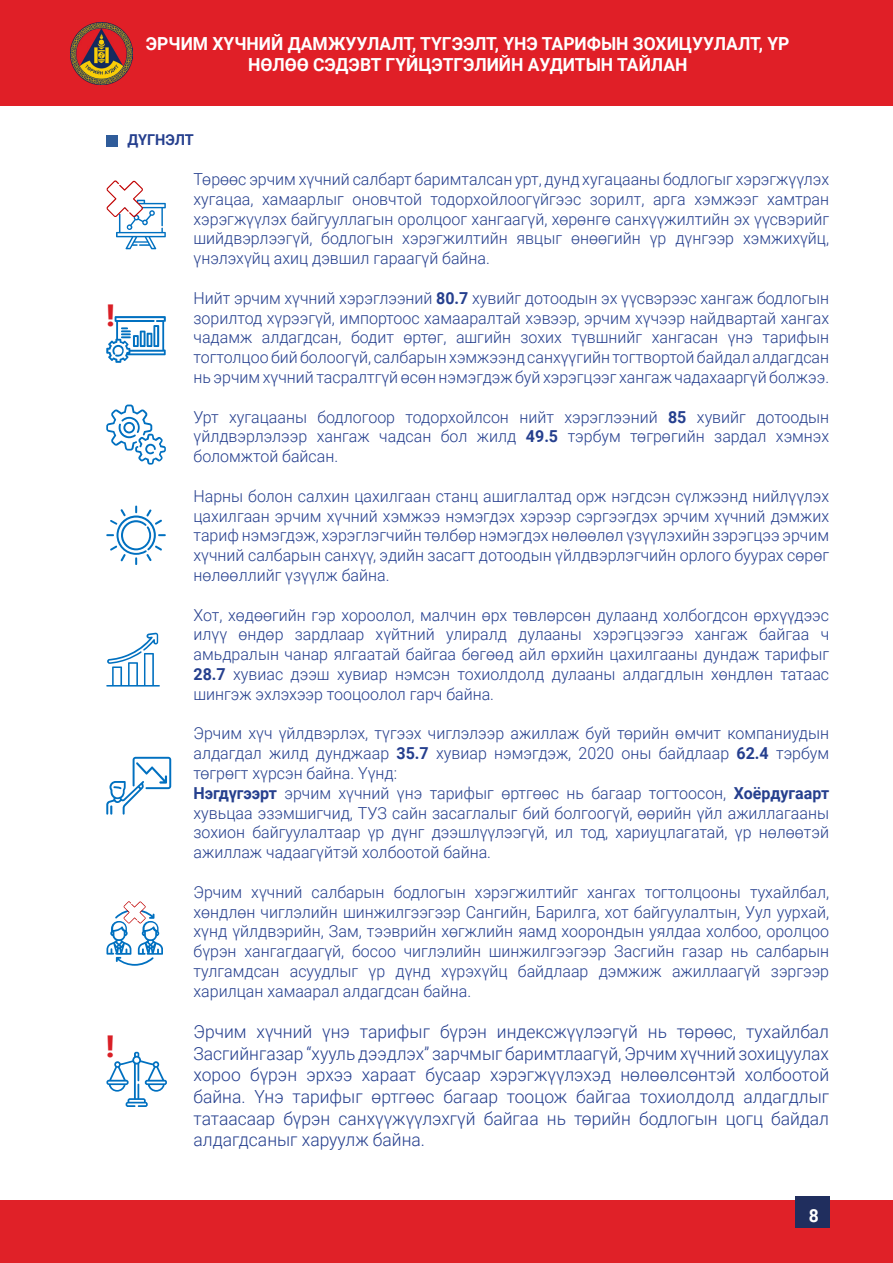
<style>
.page{position:relative;width:893px;height:1263px;background:#fff}
.page>*{position:absolute;margin:0;border:0;box-sizing:border-box;transform-origin:0 0}
.t1{font:900 30px "Roboto";color:#d91f26}
.t2{font:300 18px/21.6px "Roboto";color:#253f8e;text-align:justify}
.t3{font:700 18px/21.6px "Roboto";color:#fff;text-align:center}
.t4{font:300 16.5px/19.8px "Roboto";color:#253f8e;text-align:justify}
.t5{font:700 15px "Roboto";letter-spacing:-.005em;color:#253f8e}
.s1{font-weight:700}
</style>
<div class="page">
<div style="left:1px;top:1200px;width:892px;height:63px;background:#e02128"></div>
<div style="left:795px;top:1196px;width:34px;height:32px;background:#202e5e"></div>
<div style="left:0;top:0;width:893px;height:106px;background:#e01f27"></div>
<img style="left:71px;top:23px;width:61px;height:61px">
<div style="left:106px;top:135px;width:11px;height:11px;background:#2f5c9a"></div>
<svg style="left:106px;top:180px;width:60px;height:69px"></svg>
<svg style="left:106px;top:316px;width:60px;height:47px"></svg>
<svg style="left:106px;top:405px;width:60px;height:59px"></svg>
<svg style="left:106px;top:505px;width:60px;height:60px"></svg>
<svg style="left:106px;top:633px;width:54px;height:53px"></svg>
<svg style="left:106px;top:757px;width:65px;height:57px"></svg>
<svg style="left:106px;top:1052px;width:61px;height:55px"></svg>
<svg style="left:106px;top:901px;width:57px;height:64px"></svg>
<p class="t3" style="left:146px;top:32px;width:645px">ЭРЧИМ ХҮЧНИЙ ДАМЖУУЛАЛТ, ТҮГЭЭЛТ, ҮНЭ ТАРИФЫН ЗОХИЦУУЛАЛТ, ҮР<br>НӨЛӨӨ СЭДЭВТ ГҮЙЦЭТГЭЛИЙН АУДИТЫН ТАЙЛАН</p>
<p class="t1" style="left:107px;top:294px;width:10px">!</p>
<p class="t1" style="left:106px;top:1025px;width:10px">!</p>
<p class="t5" style="left:127px;top:129px;width:68px">ДҮГНЭЛТ</p>
<p class="t4" style="left:194px;top:169px;width:637px">Төрөөс эрчим хүчний салбарт баримталсан урт, дунд хугацааны бодлогыг хэрэгжүүлэх хугацаа, хамаарлыг оновчтой тодорхойлоогүйгээс зорилт, арга хэмжээг хамтран хэрэгжүүлэх байгууллагын оролцоог хангаагүй, хөрөнгө санхүүжилтийн эх үүсвэрийг шийдвэрлээгүй, бодлогын хэрэгжилтийн явцыг өнөөгийн үр дүнгээр хэмжихүйц, үнэлэхүйц ахиц дэвшил гараагүй байна.</p>
<p class="t4" style="left:194px;top:287px;width:637px">Нийт эрчим хүчний хэрэглээний <span class="s1">80.7</span> хувийг дотоодын эх үүсвэрээс хангаж бодлогын зорилтод хүрээгүй, импортоос хамааралтай хэвээр, эрчим хүчээр найдвартай хангах чадамж алдагдсан, бодит өртөг, ашгийн зохих түвшнийг хангасан үнэ тарифын тогтолцоо бий болоогүй, салбарын хэмжээнд санхүүгийн тогтвортой байдал алдагдсан нь эрчим хүчний тасралтгүй өсөн нэмэгдэж буй хэрэгцээг хангаж чадахааргүй болжээ.</p>
<p class="t4" style="left:194px;top:406px;width:637px">Урт хугацааны бодлогоор тодорхойлсон нийт хэрэглээний <span class="s1">85</span> хувийг дотоодын үйлдвэрлэлээр хангаж чадсан бол жилд <span class="s1">49.5</span> тэрбум төгрөгийн зардал хэмнэх боломжтой байсан.</p>
<p class="t4" style="left:194px;top:485px;width:637px">Нарны болон салхин цахилгаан станц ашиглалтад орж нэгдсэн сүлжээнд нийлүүлэх цахилгаан эрчим хүчний хэмжээ нэмэгдэх хэрээр сэргээгдэх эрчим хүчний дэмжих тариф нэмэгдэж, хэрэглэгчийн төлбөр нэмэгдэх нөлөөлөл үзүүлэхийн зэрэгцээ эрчим хүчний салбарын санхүү, эдийн засагт дотоодын үйлдвэрлэгчийн орлого буурах сөрөг нөлөөллийг үзүүлж байна.</p>
<p class="t4" style="left:194px;top:604px;width:637px">Хот, хөдөөгийн гэр хороолол, малчин өрх төвлөрсөн дулаанд холбогдсон өрхүүдээс илүү өндөр зардлаар хүйтний улиралд дулааны хэрэгцээгээ хангаж байгаа ч амьдралын чанар ялгаатай байгаа бөгөөд айл өрхийн цахилгааны дундаж тарифыг <span class="s1">28.7</span> хувиас дээш хувиар нэмсэн тохиолдолд дулааны алдагдлын хөндлөн татаас шингэж эхлэхээр тооцоолол гарч байна.</p>
<p class="t4" style="left:194px;top:723px;width:637px">Эрчим хүч үйлдвэрлэх, түгээх чиглэлээр ажиллаж буй төрийн өмчит компаниудын алдагдал жилд дунджаар <span class="s1">35.7</span> хувиар нэмэгдэж, 2020 оны байдлаар <span class="s1">62.4</span> тэрбум төгрөгт хүрсэн байна. Үүнд:</p>
<p class="t4" style="left:194px;top:782px;width:637px"><span class="s1">Нэгдүгээрт</span> эрчим хүчний үнэ тарифыг өртгөөс нь багаар тогтоосон, <span class="s1">Хоёрдугаарт </span>хувьцаа эзэмшигчид, ТУЗ сайн засаглалыг бий болгоогүй, өөрийн үйл ажиллагааны зохион байгуулалтаар үр дүнг дээшлүүлээгүй, ил тод, хариуцлагатай, үр нөлөөтэй ажиллаж чадаагүйтэй холбоотой байна.</p>
<p class="t4" style="left:194px;top:881px;width:637px">Эрчим хүчний салбарын бодлогын хэрэгжилтийг хангах тогтолцооны тухайлбал, хөндлөн чиглэлийн шинжилгээгээр Сангийн, Барилга, хот байгуулалтын, Уул уурхай, хүнд үйлдвэрийн, Зам, тээврийн хөгжлийн яамд хоорондын уялдаа холбоо, оролцоо бүрэн хангагдаагүй, босоо чиглэлийн шинжилгээгээр Засгийн газар нь салбарын тулгамдсан асуудлыг үр дүнд хүрэхүйц байдлаар дэмжиж ажиллаагүй зэргээр харилцан хамаарал алдагдсан байна.</p>
<p class="t2" style="left:194px;top:1020px;width:637px">Эрчим хүчний үнэ тарифыг бүрэн индексжүүлээгүй нь төрөөс, тухайлбал Засгийнгазар “хууль дээдлэх” зарчмыг баримтлаагүй, Эрчим хүчний зохицуулах хороо бүрэн эрхээ хараат бусаар хэрэгжүүлэхэд нөлөөлсөнтэй холбоотой байна. Үнэ тарифыг өртгөөс багаар тооцож байгаа тохиолдолд алдагдлыг татаасаар бүрэн санхүүжүүлэхгүй байгаа нь төрийн бодлогын цогц байдал алдагдсаныг харуулж байна.</p>
<p class="t3" style="left:809px;top:1204px;width:12px">8</p>
</div>
